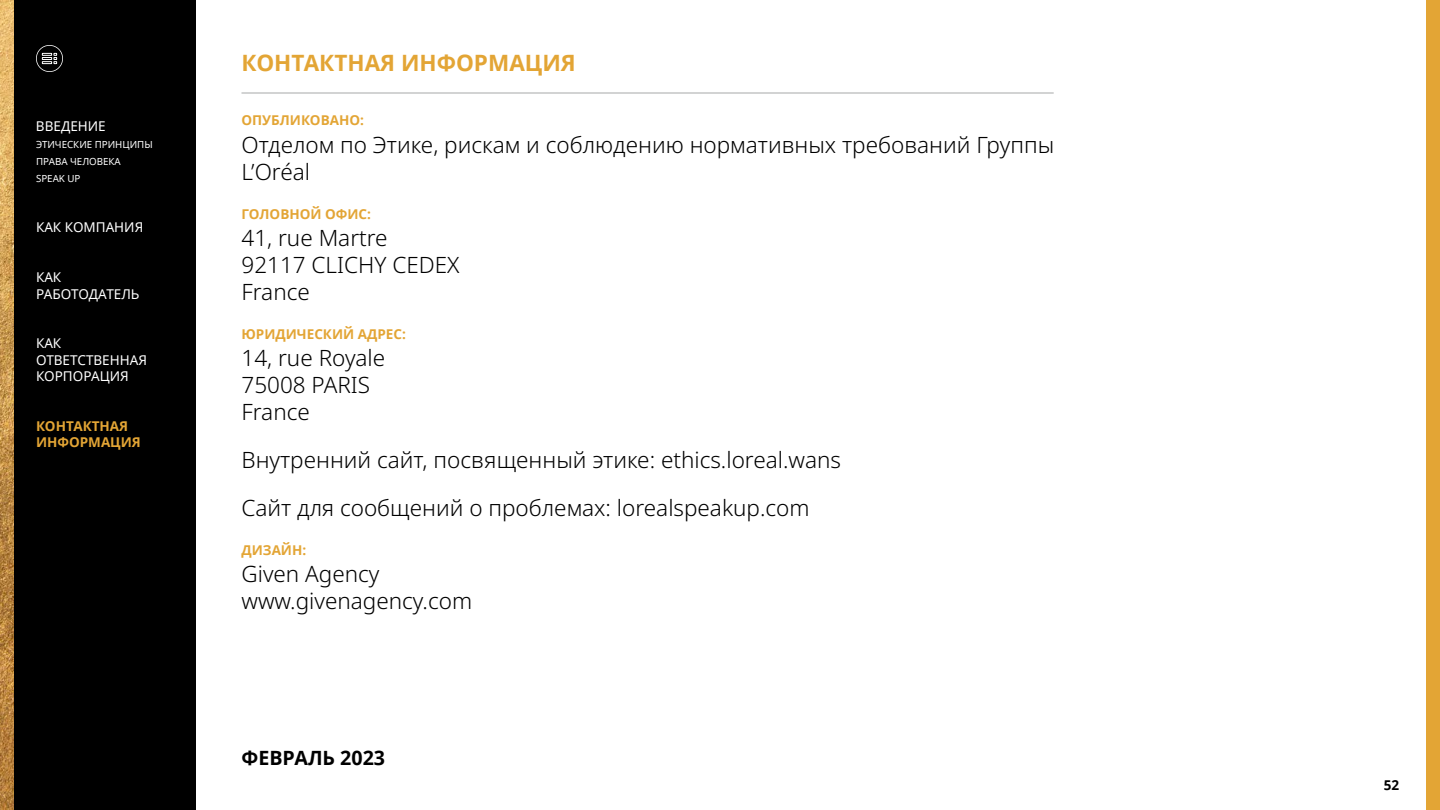
<style>
.page{position:relative;width:1440px;height:810px;background:#fff}
.page>*{position:absolute;margin:0;border:0;box-sizing:border-box;transform-origin:0 0}
.t1{font:300 22.5px/27px "Noto Sans";color:#000}
.t2{font:700 22.5px "Noto Sans";color:#e3a535}
.t3{font:700 19.65px "Noto Sans";color:#000}
.t4{font:700 13.5px/16.2px "Noto Sans";color:#e3a535}
.t5{font:13.5px/16.2px "Noto Sans";color:#fff}
.t6{font:700 13.5px "Noto Sans";color:#000}
.t7{font:9.75px/17.2px "Noto Sans";color:#fff}
</style>
<div class="page">
<div style="left:14px;top:0;width:182px;height:810px;background:#000"></div>
<img style="left:0;top:0;width:14px;height:810px">
<div style="left:1426px;top:0;width:14px;height:810px;background:#e3a535"></div>
<hr style="left:242px;top:93px;width:812px;height:1px;background:#a6a8a8">
<svg style="left:36px;top:45px;width:27px;height:27px"></svg>
<p class="t5" style="left:36px;top:117px;width:71px">ВВЕДЕНИЕ</p>
<p class="t7" style="left:36px;top:136px;width:118px">ЭТИЧЕСКИЕ ПРИНЦИПЫ<br>ПРАВА ЧЕЛОВЕКА<br>SPEAK UP</p>
<p class="t5" style="left:36px;top:219px;width:109px">КАК КОМПАНИЯ</p>
<p class="t5" style="left:36px;top:269px;width:105px">КАК<br>РАБОТОДАТЕЛЬ</p>
<p class="t5" style="left:36px;top:335px;width:113px">КАК<br>ОТВЕТСТВЕННАЯ<br>КОРПОРАЦИЯ</p>
<p class="t4" style="left:36px;top:417px;width:106px">КОНТАКТНАЯ<br>ИНФОРМАЦИЯ</p>
<p class="t2" style="left:242px;top:46px;width:336px">КОНТАКТНАЯ ИНФОРМАЦИЯ</p>
<p class="t4" style="left:242px;top:111px;width:124px">ОПУБЛИКОВАНО:</p>
<p class="t1" style="left:242px;top:132px;width:814px">Отделом по Этике, рискам и соблюдению нормативных требований Группы<br>L’Oréal</p>
<p class="t4" style="left:242px;top:206px;width:131px">ГОЛОВНОЙ ОФИС:</p>
<p class="t1" style="left:242px;top:225px;width:220px">41, rue Martre<br>92117 CLICHY CEDEX<br>France</p>
<p class="t4" style="left:242px;top:326px;width:166px">ЮРИДИЧЕСКИЙ АДРЕС:</p>
<p class="t1" style="left:242px;top:345px;width:145px">14, rue Royale<br>75008 PARIS<br>France</p>
<p class="t1" style="left:242px;top:436px;width:601px;line-height:48px">Внутренний сайт, посвященный этике: ethics.loreal.wans<br>Сайт для сообщений о проблемах: lorealspeakup.com</p>
<p class="t4" style="left:242px;top:542px;width:66px">ДИЗАЙН:</p>
<p class="t1" style="left:242px;top:561px;width:232px">Given Agency www.givenagency.com</p>
<p class="t3" style="left:242px;top:744px;width:145px">ФЕВРАЛЬ 2023</p>
<p class="t6" style="left:1384px;top:776px;width:17px">52</p>
</div>
